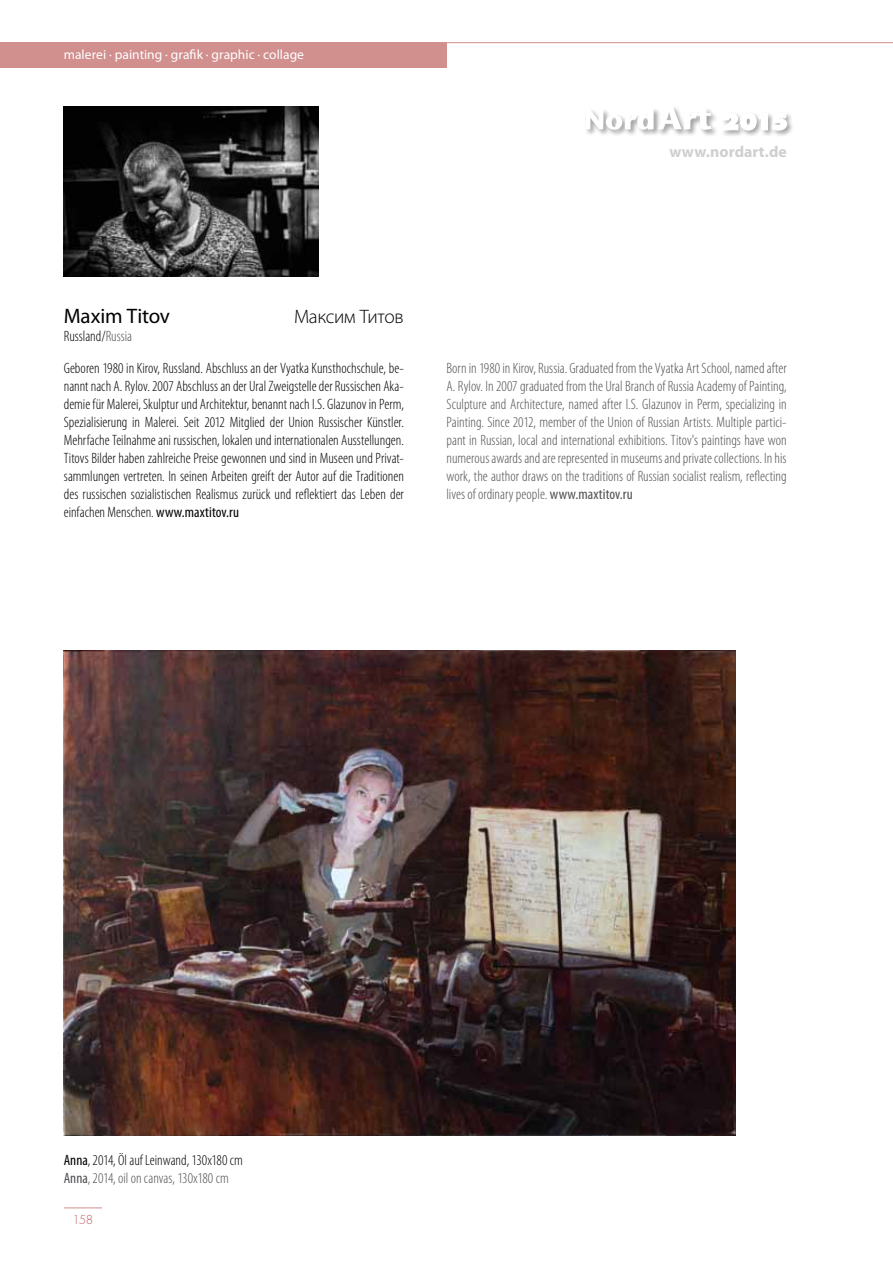
<style>
.page{position:relative;width:893px;height:1263px;background:#fff}
.page>*{position:absolute;margin:0;border:0;box-sizing:border-box;transform-origin:0 0}
.t1{font:21px "Myriad Pro";letter-spacing:-.005em;color:#000}
.t2{font:300 19.5px "Myriad Pro";letter-spacing:-.02em;color:#000}
.t3{font:700 15.9px "Myriad Pro";letter-spacing:.005em;color:#d0cfcf}
.t4{font:300 condensed 15px/18px "Myriad Pro";color:#000}
.t5{font:300 condensed 15px/18px "Myriad Pro";color:#504f53;text-align:justify}
.t6{font:13.5px "Myriad Pro";letter-spacing:.005em;color:#fff}
.t7{font:300 12px "Futura Std";color:#bc6367}
.s1{color:#504f53}
.s2{font-weight:400}
.s3{font-weight:400;color:#504f53}
</style>
<div class="page">
<div style="left:0;top:43px;width:446px;height:25px;background:#d18f8e"></div>
<hr style="left:446px;top:42px;width:447px;height:1px;background:#d18f8e">
<hr style="left:64px;top:1207px;width:38px;height:1px;background:#d18f8e">
<div style="left:720px;top:111px;width:74px;height:27px;background:#000;opacity:.75"></div>
<svg style="left:721px;top:113px;width:66px;height:17px"></svg>
<div style="left:584px;top:107px;width:77px;height:30px;background:#000;opacity:.75"></div>
<div style="left:656px;top:105px;width:62px;height:32px;background:#000;opacity:.75"></div>
<svg style="left:586px;top:106px;width:125px;height:24px"></svg>
<img style="left:64px;top:106px;width:255px;height:170px">
<img style="left:64px;top:651px;width:672px;height:485px">
<p class="t6" style="left:64px;top:46px;width:242px">malerei · painting · grafik · graphic · collage</p>
<h1 class="t1" style="left:64px;top:303px;width:108px">Maxim Titov</h1>
<h2 class="t2" style="left:294px;top:305px;width:111px">Максим Титов</h2>
<p class="t4" style="left:64px;top:327px;width:70px">Russland/<span class="s1">Russia</span></p>
<p class="t3" style="left:669px;top:142px;width:119px">www.nordart.de</p>
<p class="t4" style="left:64px;top:359px;width:342px;text-align:justify">Geboren 1980 in Kirov, Russland. Abschluss an der Vyatka Kunsthochschule, be&shy;nannt nach A. Rylov. 2007 Abschluss an der Ural Zweigstelle der Russischen Aka&shy;demie für Malerei, Skulptur und Architektur, benannt nach I.S. Glazunov in Perm, Spezialisierung in Malerei. Seit 2012 Mitglied der Union Russischer Künstler.<br>Mehrfache Teilnahme ani russischen, lokalen und internationalen Ausstellungen.<br>Titovs Bilder haben zahlreiche Preise gewonnen und sind in Museen und Privat&shy;sammlungen vertreten. In seinen Arbeiten greift der Autor auf die Traditionen des russischen sozialistischen Realismus zurück und reflektiert das Leben der einfachen Menschen. <span class="s2">www.maxtitov.ru</span></p>
<p class="t5" style="left:446px;top:359px;width:342px">Born in 1980 in Kirov, Russia. Graduated from the Vyatka Art School, named after A. Rylov. In 2007 graduated from the Ural Branch of Russia Academy of Painting, Sculpture and Architecture, named after I.S. Glazunov in Perm, specializing in Painting. Since 2012, member of the Union of Russian Artists. Multiple partici&shy;pant in Russian, local and international exhibitions. Titov's paintings have won numerous awards and are represented in museums and private collections. In his work, the author draws on the traditions of Russian socialist realism, reflecting lives of ordinary people. <span class="s2">www.maxtitov.ru</span></p>
<p class="t4" style="left:64px;top:1151px;width:181px"><span class="s2">Anna</span>, 2014, Öl auf Leinwand, 130x180 cm<br><span class="s3">Anna</span><span class="s1">, 2014, oil on canvas, 130x180 cm</span></p>
<p class="t7" style="left:73px;top:1212px;width:22px">158</p>
</div>
